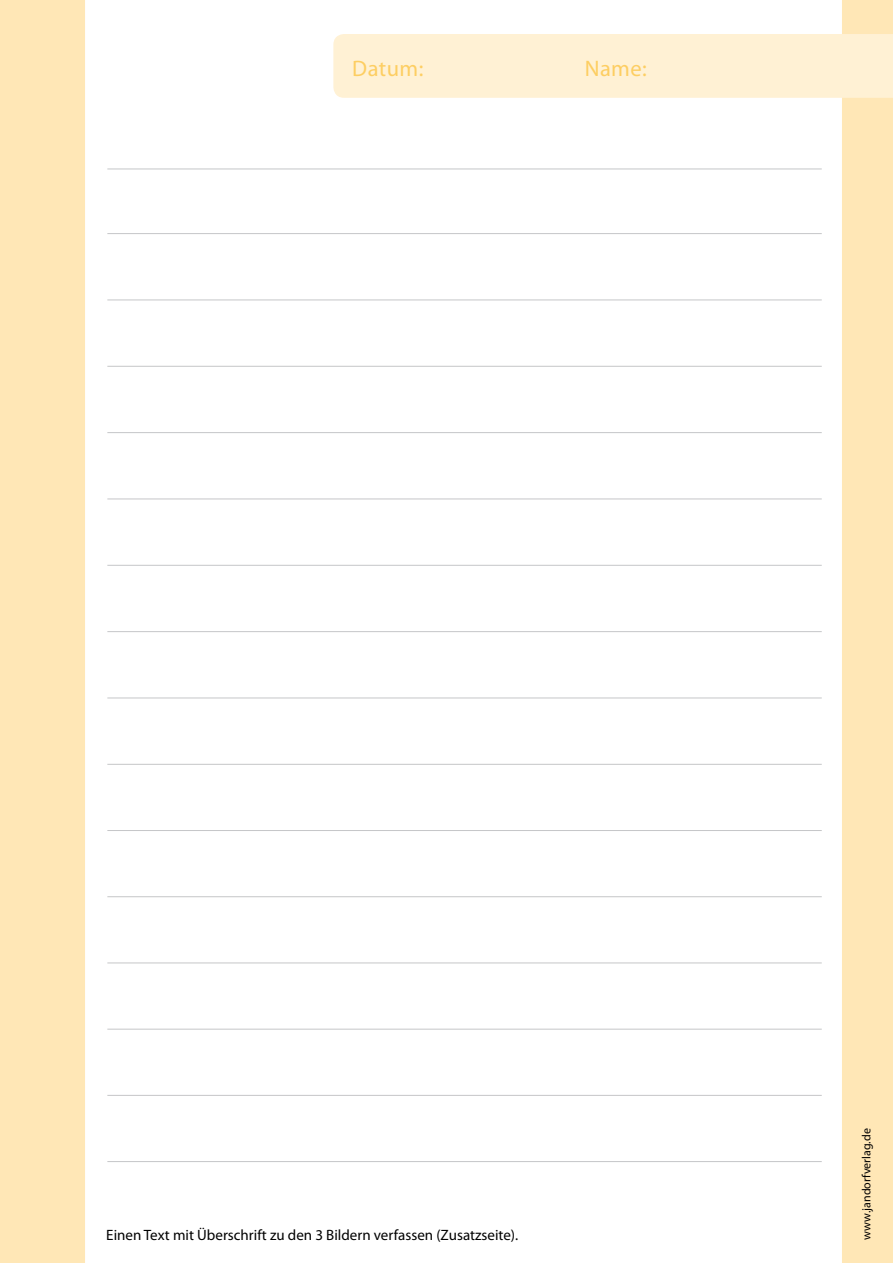
<style>
.page{position:relative;width:893px;height:1263px;background:#ffe7b6}
.page>*{position:absolute;margin:0;border:0;box-sizing:border-box;transform-origin:0 0}
.t1{font:22.5px "Myriad Pro";letter-spacing:.02em;color:#fdce62}
.t2{font:15px "Myriad Pro";color:#000}
.t3{font:12px "Myriad Pro";color:#000}
</style>
<div class="page">
<div style="left:85px;top:0;width:757px;height:1263px;background:#fff"></div>
<hr style="left:107px;top:764px;width:715px;height:1px;background:#c5c6c8">
<hr style="left:107px;top:830px;width:715px;height:1px;background:#c5c6c8">
<hr style="left:107px;top:896px;width:715px;height:1px;background:#c5c6c8">
<hr style="left:107px;top:963px;width:715px;height:1px;background:#c5c6c8">
<hr style="left:107px;top:1029px;width:715px;height:1px;background:#c5c6c8">
<hr style="left:107px;top:1095px;width:715px;height:1px;background:#c5c6c8">
<hr style="left:107px;top:1161px;width:715px;height:1px;background:#c5c6c8">
<hr style="left:107px;top:698px;width:715px;height:1px;background:#c5c6c8">
<hr style="left:107px;top:631px;width:715px;height:1px;background:#c5c6c8">
<hr style="left:107px;top:565px;width:715px;height:1px;background:#c5c6c8">
<hr style="left:107px;top:499px;width:715px;height:1px;background:#c5c6c8">
<hr style="left:107px;top:432px;width:715px;height:1px;background:#c5c6c8">
<hr style="left:107px;top:366px;width:715px;height:1px;background:#c5c6c8">
<hr style="left:107px;top:300px;width:715px;height:1px;background:#c5c6c8">
<hr style="left:107px;top:233px;width:715px;height:1px;background:#c5c6c8">
<hr style="left:107px;top:169px;width:715px;height:1px;background:#c5c6c8">
<div style="left:333px;top:34px;width:560px;height:64px;background:#fff1d4"></div>
<h1 class="t1" style="left:352px;top:54px;width:73px">Datum:</h1>
<h1 class="t1" style="left:585px;top:54px;width:64px">Name:</h1>
<p class="t2" style="left:106px;top:1225px;width:413px">Einen Text mit Überschrift zu den 3 Bildern verfassen (Zusatzseite).</p>
<p class="t3" style="left:859px;top:1239px;width:113px;rotate:-90deg">www.jandorfverlag.de</p>
</div>
